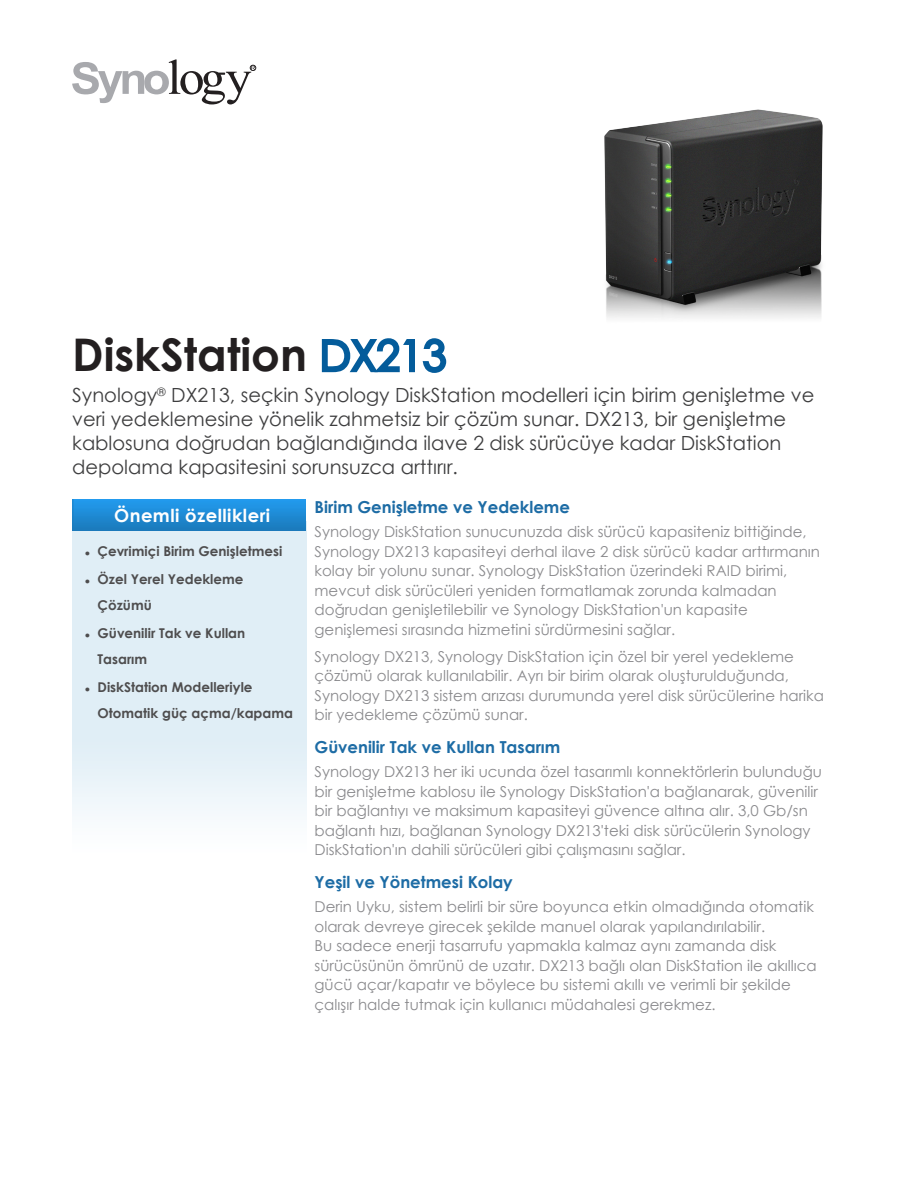
<style>
.page{position:relative;width:918px;height:1188px;background:#fff}
.page>*{position:absolute;margin:0;border:0;box-sizing:border-box;transform-origin:0 0}
.ChapterTitle{font:700 45px "Century Gothic";color:#231f20}
.ChapterTitleDesc{font:19.5px/24px "Century Gothic";color:#3e3e3f}
.ChapterTitleHighligh{font:700 18px "Century Gothic";letter-spacing:.025em;color:#fff}
.BodyHeading{font:700 16.5px "Century Gothic";color:#1d6ca5}
.BodyContent{font:15px/19.5px "Century Gothic";color:#8a8a8d}
.ChapterTitleBullet{font:700 13.5px/25.5px "Century Gothic";color:#4e4d4e}
.s1{font-weight:400;font-size:42px;color:#045c9b}
.s2{font-family:"Arial";font-size:9px}
</style>
<div class="page">
<svg style="left:321px;top:338px;width:126px;height:35px"></svg>
<svg style="left:72px;top:59px;width:184px;height:45px"></svg>
<img style="left:72px;top:530px;width:234px;height:284px">
<svg style="left:72px;top:499px;width:234px;height:31px;background:#1e8ad5"></svg>
<img style="left:604px;top:109px;width:219px;height:209px">
<p class="ChapterTitle" style="left:72px;top:320px;width:376px">DiskStation <span class="s1">DX213</span></p>
<p class="ChapterTitleDesc" style="left:72px;top:383px;width:744px">Synology<sup>®</sup> DX213, seçkin Synology DiskStation modelleri için birim genişletme ve veri yedeklemesine yönelik zahmetsiz bir çözüm sunar. DX213, bir genişletme kablosuna doğrudan bağlandığında ilave 2 disk sürücüye kadar DiskStation depolama kapasitesini sorunsuzca arttırır.</p>
<p class="ChapterTitleHighligh" style="left:114px;top:502px;width:158px">Önemli özellikleri</p>
<p class="ChapterTitleBullet" style="left:85px;top:537px;width:199px"><span class="s2">●</span> Çevrimiçi Birim Genişletmesi</p>
<p class="ChapterTitleBullet" style="left:98px;top:566px;width:147px;text-indent:-13px"><span class="s2">●</span> Özel Yerel Yedekleme<br>Çözümü</p>
<p class="ChapterTitleBullet" style="left:98px;top:620px;width:149px;text-indent:-13px"><span class="s2">●</span> Güvenilir Tak ve Kullan<br>Tasarım</p>
<p class="ChapterTitleBullet" style="left:98px;top:674px;width:197px;text-indent:-13px"><span class="s2">●</span> DiskStation Modelleriyle<br>Otomatik güç açma/kapama</p>
<p class="BodyHeading" style="left:315px;top:495px;width:257px">Birim Genişletme ve Yedekleme</p>
<p class="BodyContent" style="left:315px;top:522px;width:507px">Synology DiskStation sunucunuzda disk sürücü kapasiteniz bittiğinde, Synology DX213 kapasiteyi derhal ilave 2 disk sürücü kadar arttırmanın kolay bir yolunu sunar. Synology DiskStation üzerindeki RAID birimi, mevcut disk sürücüleri yeniden formatlamak zorunda kalmadan doğrudan genişletilebilir ve Synology DiskStation'un kapasite genişlemesi sırasında hizmetini sürdürmesini sağlar.</p>
<p class="BodyContent" style="left:315px;top:646px;width:511px">Synology DX213, Synology DiskStation için özel bir yerel yedekleme çözümü olarak kullanılabilir. Ayrı bir birim olarak oluşturulduğunda, Synology DX213 sistem arızası durumunda yerel disk sürücülerine harika bir yedekleme çözümü sunar.</p>
<p class="BodyHeading" style="left:315px;top:735px;width:247px">Güvenilir Tak ve Kullan Tasarım</p>
<p class="BodyContent" style="left:315px;top:762px;width:509px">Synology DX213 her iki ucunda özel tasarımlı konnektörlerin bulunduğu bir genişletme kablosu ile Synology DiskStation'a bağlanarak, güvenilir bir bağlantıyı ve maksimum kapasiteyi güvence altına alır. 3,0 Gb/sn bağlantı hızı, bağlanan Synology DX213'teki disk sürücülerin Synology DiskStation'ın dahili sürücüleri gibi çalışmasını sağlar.</p>
<p class="BodyHeading" style="left:315px;top:870px;width:200px">Yeşil ve Yönetmesi Kolay</p>
<p class="BodyContent" style="left:315px;top:897px;width:504px">Derin Uyku, sistem belirli bir süre boyunca etkin olmadığında otomatik olarak devreye girecek şekilde manuel olarak yapılandırılabilir.<br>Bu sadece enerji tasarrufu yapmakla kalmaz aynı zamanda disk sürücüsünün ömrünü de uzatır. DX213 bağlı olan DiskStation ile akıllıca gücü açar/kapatır ve böylece bu sistemi akıllı ve verimli bir şekilde çalışır halde tutmak için kullanıcı müdahalesi gerekmez.</p>
</div>
